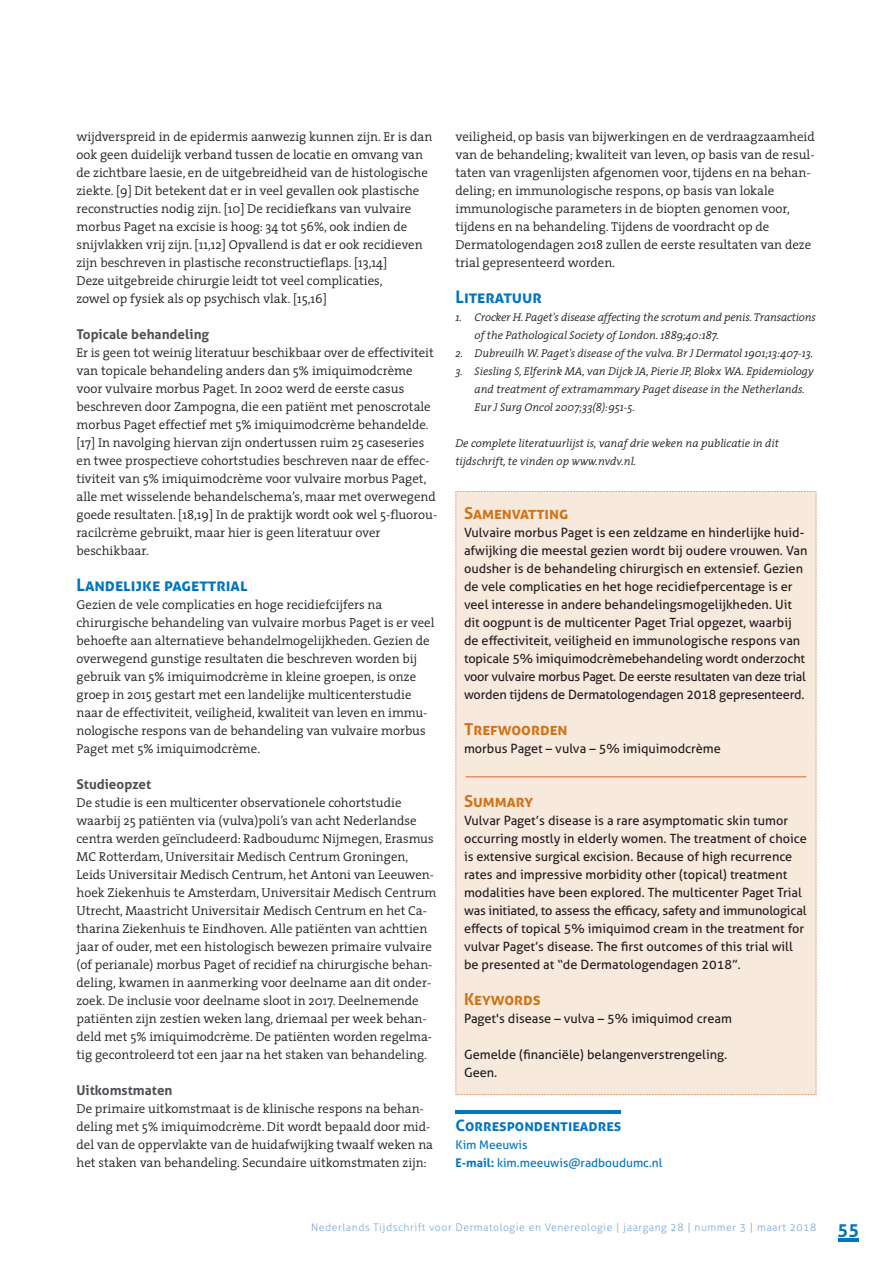
<style>
.page{position:relative;width:893px;height:1263px;background:#fff}
.page>*{position:absolute;margin:0;border:0;box-sizing:border-box;transform-origin:0 0}
.t1{font:700 17.25px "Aller";color:#0075bf}
.t2{font:700 16.5px "Aller";color:#cf7418}
.t3{font:700 15.75px "Aller";color:#0075bf}
.t4{font:700 13.5px "Aller";color:#4d5156}
.t5{font:300 12.9px/18px "The Serif";color:#231f20}
.t6{font:12.75px/18px "Aller";color:#231f20}
.t7{font:12px/18px "Aller";color:#0075bf}
.t8{font:italic 300 11.25px/18px "The Serif";color:#231f20}
.t9{font:300 10.5px "Aller";letter-spacing:.05em;color:#7ca9da}
.s1{font-weight:700}
.s2{font-weight:700;font-size:18px;color:#0075bf}
</style>
<div class="page">
<div style="left:455px;top:491px;width:362px;height:604px;background:#f8e9dd"></div>
<hr style="left:838px;top:1238px;width:21px;height:3px;background:#0075bf">
<hr style="left:455px;top:1110px;width:166px;height:3px;background:#0075bf">
<hr style="left:466px;top:777px;width:340px;height:1px;background:#d36427">
<p class="t5" style="left:77px;top:129px;width:357px">wijdverspreid in de epidermis aanwezig kunnen zijn. Er is dan ook geen duidelijk verband tussen de locatie en omvang van de zichtbare laesie, en de uitgebreidheid van de histologische ziekte. [9] Dit betekent dat er in veel gevallen ook plastische reconstructies nodig zijn. [10] De recidiefkans van vulvaire morbus Paget na excisie is hoog: 34 tot 56%, ook indien de snijvlakken vrij zijn. [11,12] Opvallend is dat er ook recidieven zijn beschreven in plastische reconstructieflaps. [13,14]<br>Deze uitgebreide chirurgie leidt tot veel complicaties,<br>zowel op fysiek als op psychisch vlak. [15,16]</p>
<p class="t4" style="left:77px;top:329px;width:134px">Topicale behandeling</p>
<p class="t5" style="left:77px;top:345px;width:362px">Er is geen tot weinig literatuur beschikbaar over de effectiviteit van topicale behandeling anders dan 5% imiquimodcrème voor vulvaire morbus Paget. In 2002 werd de eerste casus beschreven door Zampogna, die een patiënt met penoscrotale morbus Paget effectief met 5% imiquimodcrème behandelde. [17] In navolging hiervan zijn ondertussen ruim 25 caseseries en twee prospectieve cohortstudies beschreven naar de effec&shy;tiviteit van 5% imiquimodcrème voor vulvaire morbus Paget, alle met wisselende behandelschema’s, maar met overwegend goede resultaten. [18,19] In de praktijk wordt ook wel 5-fluorou&shy;racilcrème gebruikt, maar hier is geen literatuur over beschikbaar.</p>
<h1 class="t1" style="left:77px;top:578px;width:172px">Landelijke pagettrial</h1>
<p class="t5" style="left:77px;top:597px;width:359px">Gezien de vele complicaties en hoge recidiefcijfers na chirurgische behandeling van vulvaire morbus Paget is er veel behoefte aan alternatieve behandelmogelijkheden. Gezien de overwegend gunstige resultaten die beschreven worden bij gebruik van 5% imiquimodcrème in kleine groepen, is onze groep in 2015 gestart met een landelijke multicenterstudie naar de effectiviteit, veiligheid, kwaliteit van leven en immu&shy;nologische respons van de behandeling van vulvaire morbus Paget met 5% imiquimodcrème.</p>
<p class="t4" style="left:77px;top:779px;width:76px">Studieopzet</p>
<p class="t5" style="left:77px;top:795px;width:361px">De studie is een multicenter observationele cohortstudie waarbij 25 patiënten via (vulva)poli’s van acht Nederlandse centra werden geïncludeerd: Radboudumc Nijmegen, Erasmus MC Rotterdam, Universitair Medisch Centrum Groningen, Leids Universitair Medisch Centrum, het Antoni van Leeuwen&shy;hoek Ziekenhuis te Amsterdam, Universitair Medisch Centrum Utrecht, Maastricht Universitair Medisch Centrum en het Ca&shy;tharina Ziekenhuis te Eindhoven. Alle patiënten van achttien jaar of ouder, met een histologisch bewezen primaire vulvaire (of perianale) morbus Paget of recidief na chirurgische behan&shy;deling, kwamen in aanmerking voor deelname aan dit onder&shy;zoek. De inclusie voor deelname sloot in 2017. Deelnemende patiënten zijn zestien weken lang, driemaal per week behan&shy;deld met 5% imiquimodcrème. De patiënten worden regelma&shy;tig gecontroleerd tot een jaar na het staken van behandeling.</p>
<p class="t4" style="left:77px;top:1085px;width:97px">Uitkomstmaten</p>
<p class="t5" style="left:77px;top:1101px;width:358px">De primaire uitkomstmaat is de klinische respons na behan&shy;deling met 5% imiquimodcrème. Dit wordt bepaald door mid&shy;del van de oppervlakte van de huidafwijking twaalf weken na het staken van behandeling. Secundaire uitkomstmaten zijn:</p>
<p class="t5" style="left:455px;top:129px;width:361px">veiligheid, op basis van bijwerkingen en de verdraagzaamheid van de behandeling; kwaliteit van leven, op basis van de resul&shy;taten van vragenlijsten afgenomen voor, tijdens en na behan&shy;deling; en immunologische respons, op basis van lokale immunologische parameters in de biopten genomen voor, tijdens en na behandeling. Tijdens de voordracht op de Dermatologendagen 2018 zullen de eerste resultaten van deze trial gepresenteerd worden.</p>
<h1 class="t1" style="left:455px;top:290px;width:88px">Literatuur</h1>
<p class="t8" style="left:475px;top:309px;width:343px;text-indent:-19px">1. Crocker H. Paget's disease affecting the scrotum and penis. Transactions of the Pathological Society of London. 1889;40:187.</p>
<p class="t8" style="left:455px;top:345px;width:359px">2. Dubreuilh W. Paget's disease of the vulva. Br J Dermatol 1901;13:407-13.</p>
<p class="t8" style="left:475px;top:363px;width:341px;text-indent:-19px">3. Siesling S, Elferink MA, van Dijck JA, Pierie JP, Blokx WA. Epidemiology and treatment of extramammary Paget disease in the Netherlands.<br>Eur J Surg Oncol 2007;33(8):951-5.</p>
<p class="t8" style="left:455px;top:435px;width:325px">De complete literatuurlijst is, vanaf drie weken na publicatie in dit tijdschrift, te vinden op www.nvdv.nl.</p>
<p class="t2" style="left:464px;top:507px;width:106px">Samenvatting</p>
<p class="t6" style="left:464px;top:525px;width:345px">Vulvaire morbus Paget is een zeldzame en hinderlijke huid&shy;afwijking die meestal gezien wordt bij oudere vrouwen. Van oudsher is de behandeling chirurgisch en extensief. Gezien de vele complicaties en het hoge recidiefpercentage is er veel interesse in andere behandelingsmogelijkheden. Uit dit oogpunt is de multicenter Paget Trial opgezet, waarbij de effectiviteit, veiligheid en immunologische respons van topicale 5% imiquimodcrèmebehandeling wordt onderzocht voor vulvaire morbus Paget. De eerste resultaten van deze trial worden tijdens de Dermatologendagen 2018 gepresenteerd.</p>
<p class="t2" style="left:464px;top:723px;width:105px">Trefwoorden</p>
<p class="t6" style="left:464px;top:741px;width:258px">morbus Paget – vulva – 5% imiquimodcrème</p>
<p class="t2" style="left:464px;top:795px;width:71px">Summary</p>
<p class="t6" style="left:464px;top:813px;width:344px">Vulvar Paget’s disease is a rare asymptomatic skin tumor occurring mostly in elderly women. The treatment of choice is extensive surgical excision. Because of high recurrence rates and impressive morbidity other (topical) treatment modalities have been explored. The multicenter Paget Trial was initiated, to assess the efficacy, safety and immunological effects of topical 5% imiquimod cream in the treatment for vulvar Paget’s disease. The first outcomes of this trial will be presented at “de Dermatologendagen 2018”.</p>
<p class="t2" style="left:464px;top:993px;width:78px">Keywords</p>
<p class="t6" style="left:464px;top:1011px;width:269px">Paget's disease – vulva – 5% imiquimod cream</p>
<p class="t6" style="left:464px;top:1047px;width:265px">Gemelde (financiële) belangenverstrengeling.<br>Geen.</p>
<p class="t3" style="left:455px;top:1119px;width:167px">Correspondentieadres</p>
<p class="t7" style="left:455px;top:1137px;width:208px">Kim Meeuwis<br><span class="s1">E-mail:</span> kim.meeuwis@radboudumc.nl</p>
<p class="t9" style="left:311px;top:1223px;width:549px">Nederlands Tijdschrift voor Dermatologie en Venereologie | jaargang 28 | nummer 3 | maart 2018 <span class="s2">55</span></p>
</div>
